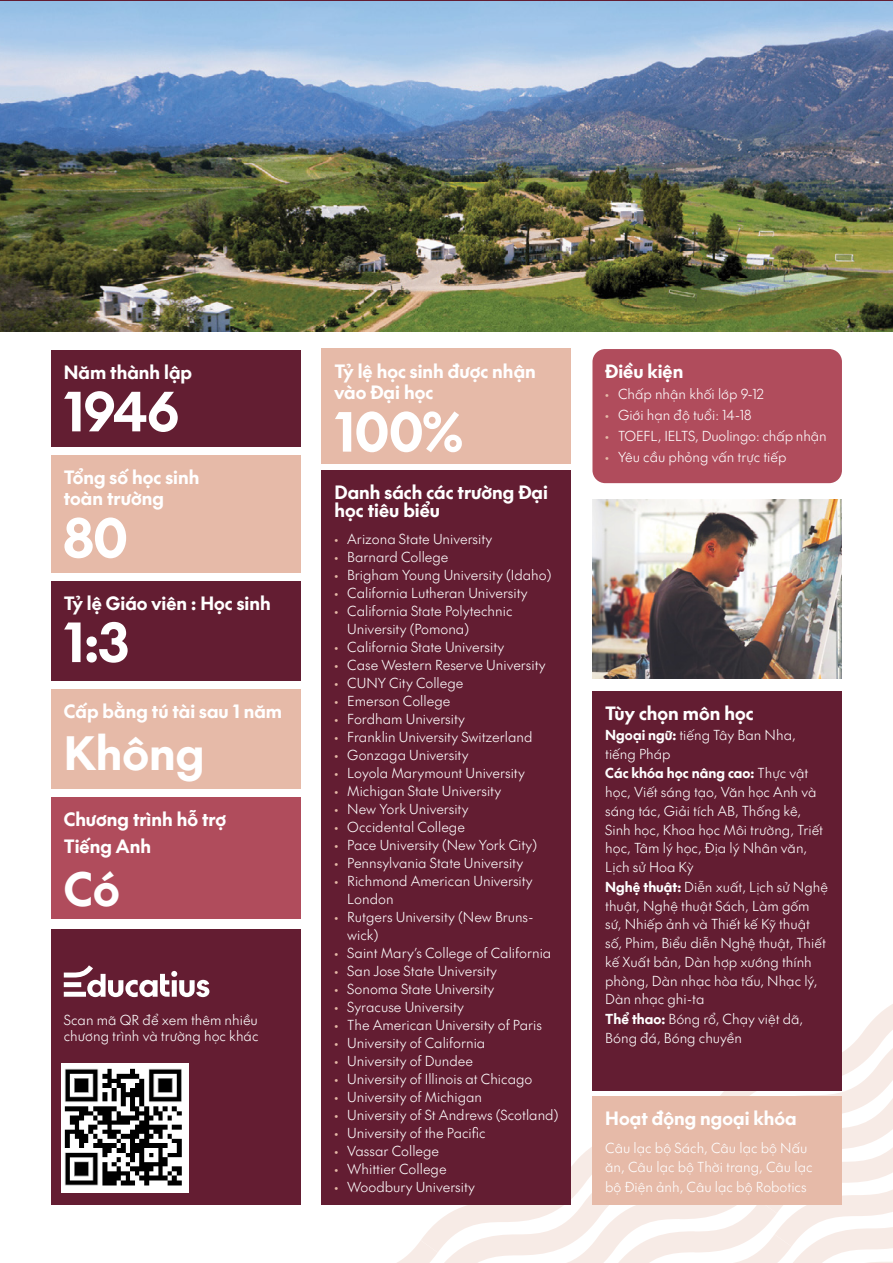
<style>
.page{position:relative;width:893px;height:1263px;background:#fff}
.page>*{position:absolute;margin:0;border:0;box-sizing:border-box;transform-origin:0 0}
.t1{font:52.5px "SVN The Future Bold";color:#fff}
.t2{font:45px "SVN The Future Bold";color:#fff}
.t3{font:18px/21.6px "SVN The Future Bold";color:#fff}
.t4{font:13.5px/18.9px "SVN The Future Light";color:#fff}
.t5{font:13.5px "SVN The Future Bold";color:#fff}
.s1{font-family:"Myriad Pro";color:#e6baa8}
.s2{font-family:"SVN The Future Bold"}
.s3{font-family:"SVN The Future Light"}
</style>
<div class="page">
<svg style="left:397px;top:1004px;width:496px;height:259px"></svg>
<img style="left:0;top:2px;width:893px;height:330px">
<div style="left:51px;top:581px;width:249px;height:99px;background:#631d32"></div>
<div style="left:322px;top:470px;width:249px;height:735px;background:#631d32"></div>
<div style="left:51px;top:350px;width:249px;height:96px;background:#631e32"></div>
<div style="left:322px;top:349px;width:249px;height:115px;background:#e6baa8"></div>
<div style="left:51px;top:689px;width:249px;height:100px;background:#e6baa8"></div>
<div style="left:51px;top:797px;width:249px;height:121px;background:#b04c5c"></div>
<div style="left:592px;top:349px;width:250px;height:134px;background:#b04c5c;border-radius:13px"></div>
<div style="left:592px;top:691px;width:250px;height:400px;background:#631d32"></div>
<div style="left:592px;top:1096px;width:250px;height:109px;background:#e6baa8"></div>
<div style="left:51px;top:929px;width:249px;height:276px;background:#641d32"></div>
<img style="left:62px;top:1063px;width:126px;height:129px">
<svg style="left:64px;top:965px;width:145px;height:32px"></svg>
<div style="left:51px;top:455px;width:249px;height:117px;background:#e6baa8"></div>
<img style="left:592px;top:499px;width:250px;height:180px">
<h3 class="t3" style="left:64px;top:360px;width:130px">Năm thành lập</h3>
<h1 class="t1" style="left:64px;top:369px;width:116px">1946</h1>
<h3 class="t3" style="left:64px;top:465px;width:137px">Tổng số học sinh toàn trường</h3>
<h1 class="t1" style="left:64px;top:496px;width:65px">80</h1>
<h3 class="t3" style="left:64px;top:591px;width:208px">Tỷ lệ Giáo viên : Học sinh</h3>
<h1 class="t1" style="left:64px;top:600px;width:66px">1:3</h1>
<h3 class="t3" style="left:64px;top:699px;width:220px">Cấp bằng tú tài sau 1 năm</h3>
<h2 class="t2" style="left:64px;top:717px;width:142px">Không</h2>
<h3 class="t3" style="left:64px;top:804px;width:164px;line-height:27px">Chương trình hỗ trợ<br>Tiếng Anh</h3>
<h2 class="t2" style="left:64px;top:852px;width:57px">Có</h2>
<p class="t4" style="left:64px;top:1011px;width:196px;line-height:16.2px">Scan mã QR để xem thêm nhiều chương trình và trường học khác</p>
<h3 class="t3" style="left:334px;top:358px;width:203px">Tỷ lệ học sinh được nhận vào Đại học</h3>
<h1 class="t1" style="left:334px;top:389px;width:130px">100%</h1>
<h3 class="t3" style="left:334px;top:482px;width:215px;line-height:18px">Danh sách các trường Đại học tiêu biểu</h3>
<p class="t4" style="left:334px;top:528px;width:159px"><span class="s1">•</span> Arizona State University</p>
<p class="t4" style="left:334px;top:546px;width:115px"><span class="s1">•</span> Barnard College</p>
<p class="t4" style="left:334px;top:564px;width:218px"><span class="s1">•</span> Brigham Young University (Idaho)</p>
<p class="t4" style="left:334px;top:582px;width:195px"><span class="s1">•</span> California Lutheran University</p>
<p class="t4" style="left:347px;top:601px;width:167px;line-height:18px;text-indent:-13px"><span class="s1">•</span> California State Polytechnic<br>University (Pomona)</p>
<p class="t4" style="left:334px;top:636px;width:171px"><span class="s1">•</span> California State University</p>
<p class="t4" style="left:334px;top:654px;width:213px"><span class="s1">•</span> Case Western Reserve University</p>
<p class="t4" style="left:334px;top:672px;width:130px"><span class="s1">•</span> CUNY City College</p>
<p class="t4" style="left:334px;top:690px;width:117px"><span class="s1">•</span> Emerson College</p>
<p class="t4" style="left:334px;top:708px;width:132px"><span class="s1">•</span> Fordham University</p>
<p class="t4" style="left:334px;top:726px;width:200px"><span class="s1">•</span> Franklin University Switzerland</p>
<p class="t4" style="left:334px;top:744px;width:135px"><span class="s1">•</span> Gonzaga University</p>
<p class="t4" style="left:334px;top:762px;width:192px"><span class="s1">•</span> Loyola Marymount University</p>
<p class="t4" style="left:334px;top:780px;width:168px"><span class="s1">•</span> Michigan State University</p>
<p class="t4" style="left:334px;top:798px;width:136px"><span class="s1">•</span> New York University</p>
<p class="t4" style="left:334px;top:816px;width:132px"><span class="s1">•</span> Occidental College</p>
<p class="t4" style="left:334px;top:834px;width:204px"><span class="s1">•</span> Pace University (New York City)</p>
<p class="t4" style="left:334px;top:852px;width:190px"><span class="s1">•</span> Pennsylvania State University</p>
<p class="t4" style="left:347px;top:871px;width:187px;line-height:18px;text-indent:-13px"><span class="s1">•</span> Richmond American University<br>London</p>
<p class="t4" style="left:347px;top:907px;width:188px;line-height:18px;text-indent:-13px"><span class="s1">•</span> Rutgers University (New Bruns&shy;wick)</p>
<p class="t4" style="left:334px;top:942px;width:218px"><span class="s1">•</span> Saint Mary’s College of California</p>
<p class="t4" style="left:334px;top:960px;width:164px"><span class="s1">•</span> San Jose State University</p>
<p class="t4" style="left:334px;top:978px;width:161px"><span class="s1">•</span> Sonoma State University</p>
<p class="t4" style="left:334px;top:996px;width:131px"><span class="s1">•</span> Syracuse University</p>
<p class="t4" style="left:334px;top:1014px;width:209px"><span class="s1">•</span> The American University of Paris</p>
<p class="t4" style="left:334px;top:1032px;width:152px"><span class="s1">•</span> University of California</p>
<p class="t4" style="left:334px;top:1050px;width:140px"><span class="s1">•</span> University of Dundee</p>
<p class="t4" style="left:334px;top:1068px;width:199px"><span class="s1">•</span> University of Illinois at Chicago</p>
<p class="t4" style="left:334px;top:1086px;width:149px"><span class="s1">•</span> University of Michigan</p>
<p class="t4" style="left:334px;top:1104px;width:225px"><span class="s1">•</span> University of St Andrews (Scotland)</p>
<p class="t4" style="left:334px;top:1122px;width:153px"><span class="s1">•</span> University of the Pacific</p>
<p class="t4" style="left:334px;top:1140px;width:106px"><span class="s1">•</span> Vassar College</p>
<p class="t4" style="left:334px;top:1158px;width:114px"><span class="s1">•</span> Whittier College</p>
<p class="t4" style="left:334px;top:1176px;width:142px"><span class="s1">•</span> Woodbury University</p>
<h3 class="t3" style="left:605px;top:359px;width:80px">Điều kiện</h3>
<p class="t4" style="left:605px;top:384px;width:160px"><span class="s1">•</span> Chấp nhận khối lớp 9-12</p>
<p class="t4" style="left:605px;top:405px;width:148px"><span class="s1">•</span> Giới hạn độ tuổi: 14-18</p>
<p class="t4" style="left:605px;top:426px;width:223px"><span class="s1">•</span> TOEFL, IELTS, Duolingo: chấp nhận</p>
<p class="t4" style="left:605px;top:447px;width:183px"><span class="s1">•</span> Yêu cầu phỏng vấn trực tiếp</p>
<h3 class="t3" style="left:605px;top:701px;width:150px">Tùy chọn môn học</h3>
<p class="t4" style="left:605px;top:725px;width:192px"><span class="s2">Ngoại ngữ:</span> tiếng Tây Ban Nha, tiếng Pháp</p>
<p class="t5" style="left:605px;top:762px;width:205px">Các khóa học nâng cao: <span class="s3">Thực vật</span></p>
<p class="t4" style="left:605px;top:782px;width:224px">học, Viết sáng tạo, Văn học Anh và sáng tác, Giải tích AB, Thống kê,<br>Sinh học, Khoa học Môi trường, Triết học, Tâm lý học, Địa lý Nhân văn,<br>Lịch sử Hoa Kỳ<br><span class="s2">Nghệ thuật:</span> Diễn xuất, Lịch sử Nghệ thuật, Nghệ thuật Sách, Làm gốm sứ, Nhiếp ảnh và Thiết kế Kỹ thuật số, Phim, Biểu diễn Nghệ thuật, Thiết kế Xuất bản, Dàn hợp xướng thính phòng, Dàn nhạc hòa tấu, Nhạc lý,<br>Dàn nhạc ghi-ta<br><span class="s2">Thể thao:</span> Bóng rổ, Chạy việt dã,<br>Bóng đá, Bóng chuyền</p>
<h3 class="t3" style="left:605px;top:1106px;width:193px">Hoạt động ngoại khóa</h3>
<p class="t4" style="left:605px;top:1137px;width:209px;line-height:19.5px">Câu lạc bộ Sách, Câu lạc bộ Nấu ăn, Câu lạc bộ Thời trang, Câu lạc bộ Điện ảnh, Câu lạc bộ Robotics</p>
</div>
